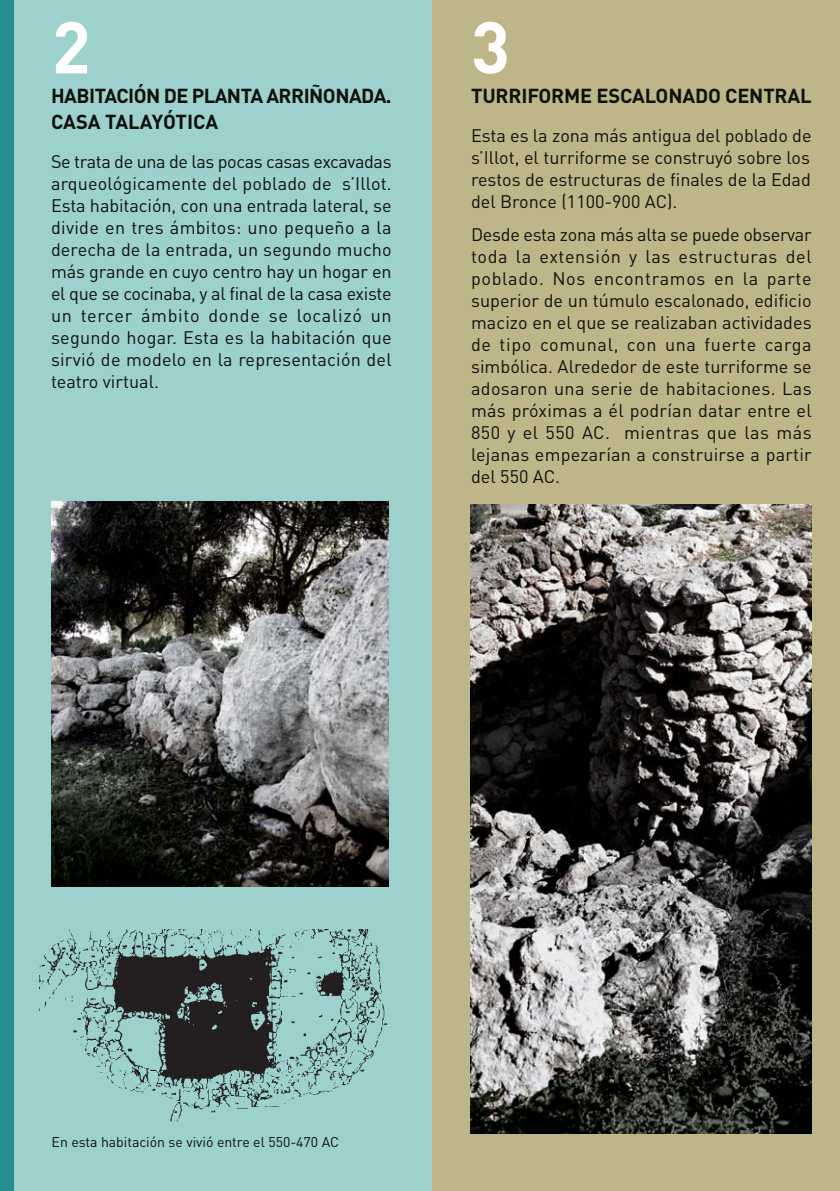
<style>
.page{position:relative;width:840px;height:1191px;background:#fff}
.page>*{position:absolute;margin:0;border:0;box-sizing:border-box;transform-origin:0 0}
.t1{font:700 72px "DIN";color:#fff}
.t2{font:700 20px/26px "DIN";letter-spacing:-.015em;color:#10100e}
.t3{font:18px/22px "DIN";color:#10100e;text-align:justify}
.t4{font:14px "DIN";color:#10100e}
</style>
<div class="page">
<div style="left:11px;top:0;width:422px;height:1191px;background:#9cd1ce"></div>
<div style="left:0;top:0;width:13px;height:1191px;background:#288e8f"></div>
<div style="left:432px;top:0;width:407px;height:1191px;background:#beb688"></div>
<img style="left:40px;top:929px;width:348px;height:193px">
<img style="left:470px;top:504px;width:341px;height:630px">
<img style="left:52px;top:501px;width:336px;height:385px">
<h1 class="t1" style="left:52px;top:22px;width:41px">2</h1>
<h1 class="t1" style="left:470px;top:22px;width:41px">3</h1>
<p class="t2" style="left:51px;top:84px;width:342px">HABITACIÓN DE PLANTA ARRIÑONADA.<br>CASA TALAYÓTICA</p>
<p class="t3" style="left:51px;top:152px;width:342px">Se trata de una de las pocas casas excavadas arqueológicamente del poblado de s’Illot.<br>Esta habitación, con una entrada lateral, se divide en tres ámbitos: uno pequeño a la derecha de la entrada, un segundo mucho más grande en cuyo centro hay un hogar en el que se cocinaba, y al final de la casa existe un tercer ámbito donde se localizó un segundo hogar. Esta es la habitación que sirvió de modelo en la representación del teatro virtual.</p>
<p class="t2" style="left:471px;top:84px;width:342px">TURRIFORME ESCALONADO CENTRAL</p>
<p class="t3" style="left:471px;top:126px;width:342px">Esta es la zona más antigua del poblado de s’Illot, el turriforme se construyó sobre los restos de estructuras de finales de la Edad del Bronce (1100-900 AC).</p>
<p class="t3" style="left:471px;top:226px;width:342px">Desde esta zona más alta se puede observar toda la extensión y las estructuras del poblado. Nos encontramos en la parte superior de un túmulo escalonado, edificio macizo en el que se realizaban actividades de tipo comunal, con una fuerte carga simbólica. Alrededor de este turriforme se adosaron una serie de habitaciones. Las más próximas a él podrían datar entre el 850 y el 550 AC. mientras que las más lejanas empezarían a construirse a partir del 550 AC.</p>
<p class="t4" style="left:52px;top:1137px;width:289px">En esta habitación se vivió entre el 550-470 AC</p>
</div>
